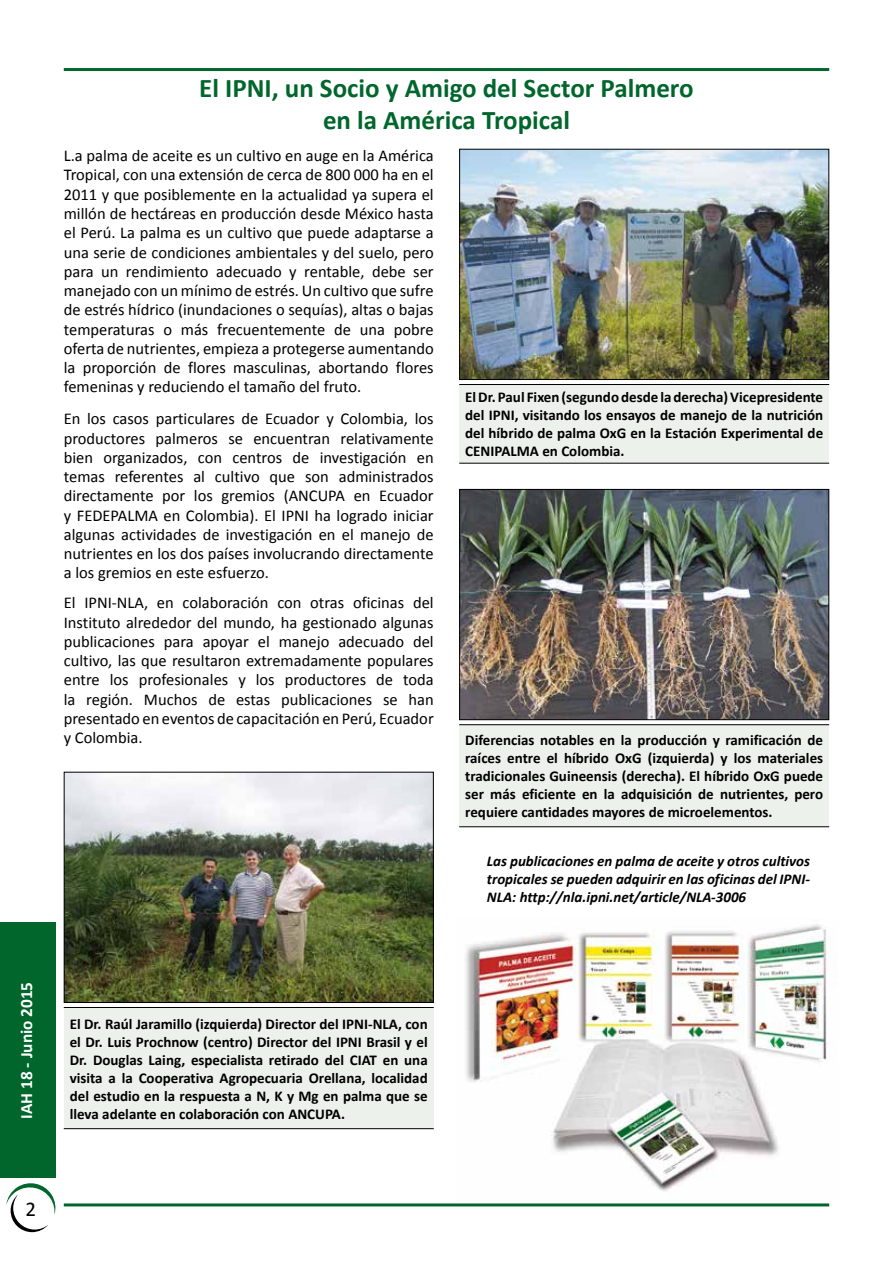
<style>
.page{position:relative;width:893px;height:1263px;background:#fff}
.page>*{position:absolute;margin:0;border:0;box-sizing:border-box;transform-origin:0 0}
.t1{font:700 27px/32.4px "Calibri";color:#00662c;text-align:center}
.t2{font:21px "Calibri";color:#000}
.t3{font:700 17.25px "Calibri";color:#fff}
.t4{font:16.5px/19.2px "Calibri";color:#000;text-align:justify}
.t5{font:700 15px/18px "Calibri";color:#000;text-align:justify}
.t6{font:italic 700 15px/18px "Calibri";color:#000;text-align:justify}
</style>
<div class="page">
<hr style="left:64px;top:68px;width:765px;height:3px;background:#00662c">
<hr style="left:64px;top:1203px;width:765px;height:3px;background:#00662c">
<svg style="left:6px;top:1183px;width:49px;height:49px"></svg>
<div style="left:0;top:923px;width:55px;height:255px;background:#00662c"></div>
<div style="left:64px;top:1007px;width:370px;height:122px;background:#ecf2eb"></div>
<hr style="left:64px;top:1007px;width:370px;height:1px;background:#000">
<hr style="left:64px;top:1128px;width:370px;height:1px;background:#000">
<img style="left:66px;top:774px;width:366px;height:227px">
<div style="left:64px;top:772px;width:370px;height:231px;border:1px solid #000"></div>
<div style="left:459px;top:384px;width:370px;height:79px;background:#ecf2eb"></div>
<hr style="left:459px;top:384px;width:370px;height:1px;background:#000">
<hr style="left:459px;top:463px;width:370px;height:1px;background:#000">
<img style="left:461px;top:151px;width:366px;height:227px">
<div style="left:459px;top:149px;width:370px;height:231px;border:1px solid #000"></div>
<div style="left:459px;top:725px;width:370px;height:102px;background:#ecf2eb"></div>
<hr style="left:459px;top:724px;width:370px;height:1px;background:#000">
<hr style="left:459px;top:826px;width:370px;height:1px;background:#000">
<img style="left:461px;top:491px;width:366px;height:227px">
<div style="left:459px;top:489px;width:370px;height:231px;border:1px solid #000"></div>
<img style="left:465px;top:924px;width:365px;height:267px">
<p class="t3" style="left:15px;top:1119px;width:139px;rotate:-90deg">IAH 18 - Junio 2015</p>
<h1 class="t1" style="left:199px;top:72px;width:496px">El IPNI, un Socio y Amigo del Sector Palmero en la América Tropical</h1>
<p class="t4" style="left:64px;top:145px;width:371px">L.a palma de aceite es un cultivo en auge en la América Tropical, con una extensión de cerca de 800 000 ha en el 2011 y que posiblemente en la actualidad ya supera el millón de hectáreas en producción desde México hasta el Perú. La palma es un cultivo que puede adaptarse a una serie de condiciones ambientales y del suelo, pero para un rendimiento adecuado y rentable, debe ser manejado con un mínimo de estrés. Un cultivo que sufre de estrés hídrico (inundaciones o sequías), altas o bajas temperaturas o más frecuentemente de una pobre oferta de nutrientes, empieza a protegerse aumentando la proporción de flores masculinas, abortando flores femeninas y reduciendo el tamaño del fruto.</p>
<p class="t4" style="left:64px;top:408px;width:371px">En los casos particulares de Ecuador y Colombia, los productores palmeros se encuentran relativamente bien organizados, con centros de investigación en temas referentes al cultivo que son administrados directamente por los gremios (ANCUPA en Ecuador y FEDEPALMA en Colombia). El IPNI ha logrado iniciar algunas actividades de investigación en el manejo de nutrientes en los dos países involucrando directamente a los gremios en este esfuerzo.</p>
<p class="t4" style="left:64px;top:592px;width:371px">El IPNI-NLA, en colaboración con otras oficinas del Instituto alrededor del mundo, ha gestionado algunas publicaciones para apoyar el manejo adecuado del cultivo, las que resultaron extremadamente populares entre los profesionales y los productores de toda la región. Muchos de estas publicaciones se han presentado en eventos de capacitación en Perú, Ecuador y Colombia.</p>
<p class="t5" style="left:465px;top:388px;width:359px">El Dr. Paul Fixen (segundo desde la derecha) Vicepresidente del IPNI, visitando los ensayos de manejo de la nutrición del híbrido de palma OxG en la Estación Experimental de CENIPALMA en Colombia.</p>
<p class="t5" style="left:465px;top:731px;width:359px">Diferencias notables en la producción y ramificación de raíces entre el híbrido OxG (izquierda) y los materiales tradicionales Guineensis (derecha). El híbrido OxG puede ser más eficiente en la adquisición de nutrientes, pero requiere cantidades mayores de microelementos.</p>
<p class="t6" style="left:487px;top:852px;width:325px">Las publicaciones en palma de aceite y otros cultivos tropicales se pueden adquirir en las oficinas del IPNI-NLA: http://nla.ipni.net/article/NLA-3006</p>
<p class="t5" style="left:70px;top:1015px;width:359px">El Dr. Raúl Jaramillo (izquierda) Director del IPNI-NLA, con el Dr. Luis Prochnow (centro) Director del IPNI Brasil y el Dr. Douglas Laing, especialista retirado del CIAT en una visita a la Cooperativa Agropecuaria Orellana, localidad del estudio en la respuesta a N, K y Mg en palma que se lleva adelante en colaboración con ANCUPA.</p>
<p class="t2" style="left:26px;top:1195px;width:12px">2</p>
</div>
